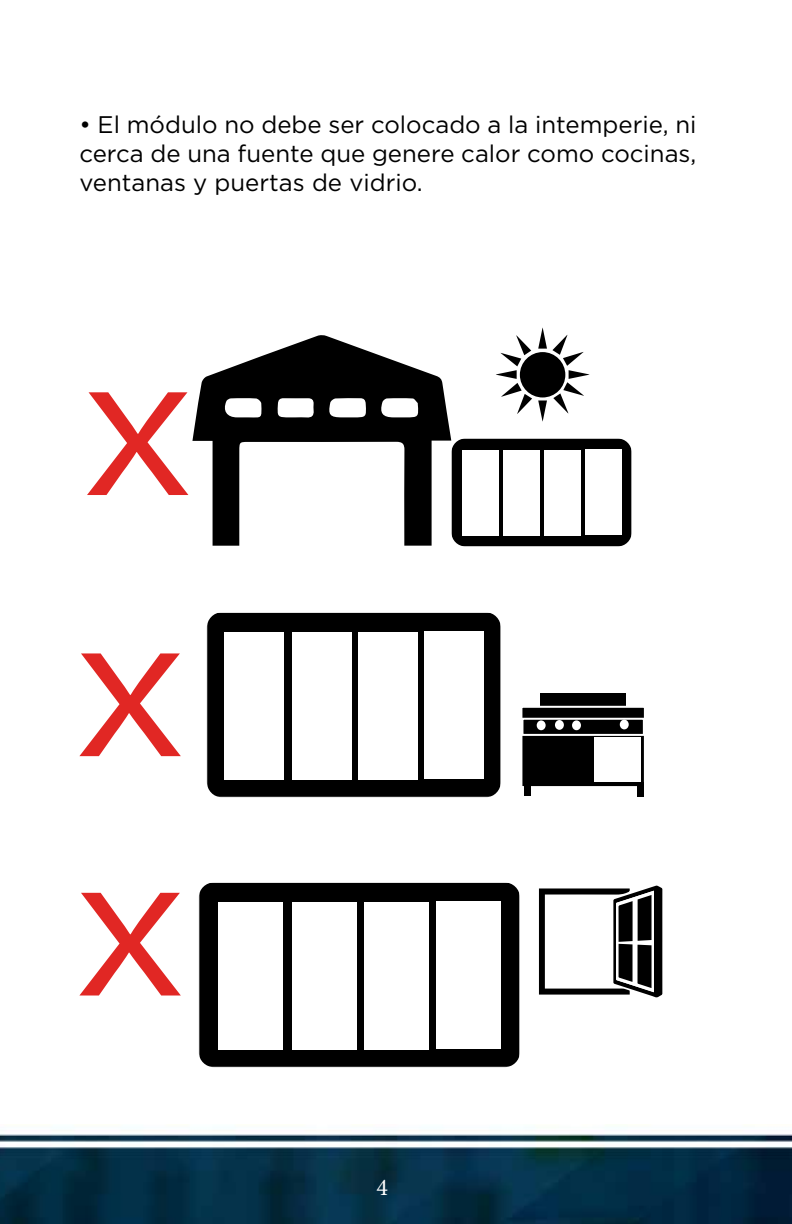
<style>
.page{position:relative;width:792px;height:1224px;background:#fff}
.page>*{position:absolute;margin:0;border:0;box-sizing:border-box;transform-origin:0 0}
.t1{font:152.4px/261.2px "Myriad Pro";color:#e12724;scale:1.28 1}
.t2{font:24px/28.8px "Gotham";color:#000;text-align:justify}
.t3{font:24px "Minion Pro";color:#fff}
</style>
<div class="page">
<img style="left:0;top:1134px;width:792px;height:90px">
<svg style="left:451px;top:438px;width:181px;height:109px;background:#1d1d1d"></svg>
<div style="left:463px;top:450px;width:36px;height:86px;background:#fff"></div>
<div style="left:504px;top:450px;width:36px;height:86px;background:#fff"></div>
<div style="left:544px;top:450px;width:37px;height:86px;background:#fff"></div>
<div style="left:585px;top:449px;width:36px;height:86px;background:#fff"></div>
<svg style="left:192px;top:335px;width:259px;height:211px"></svg>
<div style="left:520px;top:352px;width:45px;height:45px;background:#000;border-radius:50%"></div>
<svg style="left:496px;top:335px;width:36px;height:79px"></svg>
<svg style="left:538px;top:328px;width:51px;height:93px"></svg>
<svg style="left:206px;top:612px;width:295px;height:186px;background:#181818"></svg>
<div style="left:225px;top:633px;width:59px;height:147px;background:#fff"></div>
<div style="left:292px;top:632px;width:59px;height:147px;background:#fff"></div>
<div style="left:359px;top:632px;width:59px;height:147px;background:#fff"></div>
<div style="left:425px;top:631px;width:59px;height:147px;background:#fff"></div>
<div style="left:540px;top:693px;width:86px;height:24px;background:#000"></div>
<div style="left:521px;top:707px;width:124px;height:80px;background:#000"></div>
<div style="left:520px;top:706px;width:126px;height:82px;border:2px solid #fff"></div>
<div style="left:521px;top:718px;width:124px;height:18px;border:2px solid #fff"></div>
<div style="left:595px;top:737px;width:46px;height:45px;background:#fff"></div>
<div style="left:524px;top:782px;width:7px;height:14px;background:#000"></div>
<div style="left:637px;top:782px;width:7px;height:15px;background:#000"></div>
<div style="left:537px;top:720px;width:9px;height:10px;background:#fff;border-radius:50%"></div>
<div style="left:555px;top:720px;width:9px;height:10px;background:#fff;border-radius:50%"></div>
<div style="left:572px;top:720px;width:9px;height:10px;background:#fff;border-radius:50%"></div>
<div style="left:620px;top:720px;width:9px;height:9px;background:#fff;border-radius:50%"></div>
<svg style="left:198px;top:882px;width:322px;height:186px;background:#131313"></svg>
<div style="left:219px;top:903px;width:64px;height:147px;background:#fff"></div>
<div style="left:292px;top:902px;width:65px;height:147px;background:#fff"></div>
<div style="left:364px;top:902px;width:65px;height:147px;background:#fff"></div>
<div style="left:437px;top:901px;width:64px;height:147px;background:#fff"></div>
<svg style="left:539px;top:886px;width:123px;height:112px"></svg>
<p class="t2" style="left:79px;top:110px;width:619px">• El módulo no debe ser colocado a la intemperie, ni cerca de una fuente que genere calor como cocinas, ventanas y puertas de vidrio.</p>
<h1 class="t1" style="left:75px;top:311px;width:94px">X<br>X</h1>
<h1 class="t1" style="left:75px;top:811px;width:88px">X</h1>
<p class="t3" style="left:377px;top:1171px;width:13px">4</p>
</div>
